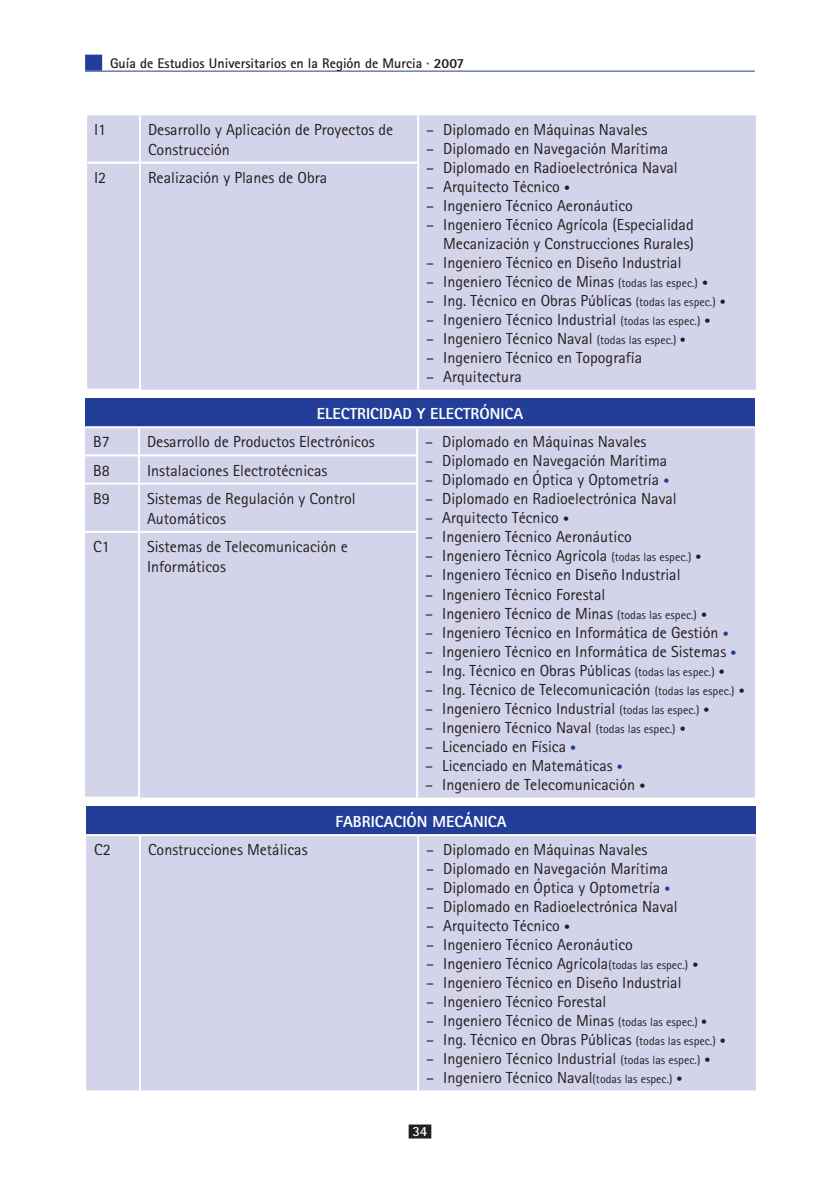
<style>
.page{position:relative;width:840px;height:1191px;background:#fff}
.page>*{position:absolute;margin:0;border:0;box-sizing:border-box;transform-origin:0 0}
.t1{font:16px/20px "Rotis Sans Serif";color:#231f20}
.t2{font:800 16px "Rotis Sans Serif";color:#fff}
.t3{font:700 14px "Rotis Sans Serif";color:#231f20}
.t4{font:700 14px "Rotis Sans Serif";color:#fff}
.s1{color:#233e98}
.s2{font-weight:800}
.s3{font-size:12px}
.s4{font-size:12px;color:#233e98}
</style>
<div class="page">
<div style="left:408px;top:1124px;width:23px;height:14px;background:#231f20"></div>
<div style="left:85px;top:55px;width:17px;height:16px;background:#233e98"></div>
<hr style="left:85px;top:71px;width:669px;height:1px;background:#233e98">
<div style="left:87px;top:115px;width:668px;height:275px;background:#d3d3ea"></div>
<hr style="left:417px;top:115px;width:2px;height:47px;background:#fff">
<hr style="left:140px;top:162px;width:279px;height:2px;background:#fff">
<hr style="left:417px;top:164px;width:2px;height:226px;background:#fff">
<hr style="left:139px;top:115px;width:2px;height:47px;background:#fff">
<hr style="left:85px;top:162px;width:55px;height:2px;background:#fff">
<hr style="left:139px;top:164px;width:2px;height:225px;background:#fff">
<hr style="left:85px;top:389px;width:56px;height:2px;background:#fff">
<div style="left:85px;top:399px;width:669px;height:28px;background:#233e98"></div>
<div style="left:85px;top:428px;width:669px;height:369px;background:#d3d3ea"></div>
<hr style="left:139px;top:426px;width:278px;height:2px;background:#fff">
<hr style="left:417px;top:426px;width:337px;height:2px;background:#fff">
<hr style="left:416px;top:428px;width:2px;height:26px;background:#fff">
<hr style="left:139px;top:454px;width:279px;height:2px;background:#fff">
<hr style="left:416px;top:456px;width:2px;height:26px;background:#fff">
<hr style="left:139px;top:482px;width:279px;height:2px;background:#fff">
<hr style="left:416px;top:484px;width:2px;height:47px;background:#fff">
<hr style="left:139px;top:531px;width:279px;height:2px;background:#fff">
<hr style="left:416px;top:533px;width:2px;height:264px;background:#fff">
<hr style="left:85px;top:426px;width:54px;height:2px;background:#fff">
<hr style="left:138px;top:428px;width:2px;height:26px;background:#fff">
<hr style="left:138px;top:456px;width:2px;height:26px;background:#fff">
<hr style="left:138px;top:484px;width:2px;height:47px;background:#fff">
<hr style="left:138px;top:533px;width:2px;height:263px;background:#fff">
<hr style="left:85px;top:454px;width:54px;height:2px;background:#fff">
<hr style="left:85px;top:482px;width:54px;height:2px;background:#fff">
<hr style="left:85px;top:531px;width:54px;height:2px;background:#fff">
<hr style="left:85px;top:796px;width:55px;height:2px;background:#fff">
<div style="left:86px;top:806px;width:669px;height:29px;background:#233e98"></div>
<div style="left:86px;top:836px;width:669px;height:254px;background:#d3d3ea"></div>
<hr style="left:140px;top:834px;width:278px;height:2px;background:#fff">
<hr style="left:418px;top:834px;width:337px;height:2px;background:#fff">
<hr style="left:417px;top:836px;width:2px;height:254px;background:#fff">
<hr style="left:86px;top:834px;width:54px;height:2px;background:#fff">
<hr style="left:139px;top:836px;width:2px;height:254px;background:#fff">
<p class="t3" style="left:110px;top:54px;width:355px">Guía de Estudios Universitarios en la Región de Murcia <span class="s1">·</span> <span class="s2">2007</span></p>
<p class="t1" style="left:94px;top:119px;width:14px">I1</p>
<p class="t1" style="left:148px;top:119px;width:246px">Desarrollo y Aplicación de Proyectos de<br>Construcción</p>
<p class="t1" style="left:426px;top:119px;width:223px">– Diplomado en Máquinas Navales</p>
<p class="t1" style="left:426px;top:138px;width:243px">– Diplomado en Navegación Marítima</p>
<p class="t1" style="left:426px;top:157px;width:253px">– Diplomado en Radioelectrónica Naval</p>
<p class="t1" style="left:426px;top:176px;width:145px">– Arquitecto Técnico <span class="s3">•</span></p>
<p class="t1" style="left:426px;top:195px;width:208px">– Ingeniero Técnico Aeronáutico</p>
<p class="t1" style="left:426px;top:215px;width:269px;line-height:19px;text-align:right">– Ingeniero Técnico Agrícola (Especialidad<br>Mecanización y Construcciones Rurales)</p>
<p class="t1" style="left:426px;top:252px;width:257px">– Ingeniero Técnico en Diseño Industrial</p>
<p class="t1" style="left:426px;top:271px;width:283px">– Ingeniero Técnico de Minas <span class="s3">(todas las espec.) •</span></p>
<p class="t1" style="left:426px;top:290px;width:301px">– Ing. Técnico en Obras Públicas <span class="s3">(todas las espec.) •</span></p>
<p class="t1" style="left:426px;top:309px;width:286px">– Ingeniero Técnico Industrial <span class="s3">(todas las espec.) •</span></p>
<p class="t1" style="left:426px;top:328px;width:261px">– Ingeniero Técnico Naval <span class="s3">(todas las espec.) •</span></p>
<p class="t1" style="left:426px;top:347px;width:217px">– Ingeniero Técnico en Topografía</p>
<p class="t1" style="left:426px;top:366px;width:97px">– Arquitectura</p>
<p class="t1" style="left:94px;top:167px;width:14px">I2</p>
<p class="t1" style="left:148px;top:167px;width:180px">Realización y Planes de Obra</p>
<p class="t2" style="left:316px;top:403px;width:208px">ELECTRICIDAD Y ELECTRÓNICA</p>
<p class="t1" style="left:93px;top:432px;width:18px">B7</p>
<p class="t1" style="left:147px;top:432px;width:229px">Desarrollo de Productos Electrónicos</p>
<p class="t1" style="left:425px;top:432px;width:223px">– Diplomado en Máquinas Navales</p>
<p class="t1" style="left:425px;top:451px;width:243px">– Diplomado en Navegación Marítima</p>
<p class="t1" style="left:425px;top:470px;width:245px">– Diplomado en Óptica y Optometría <span class="s4">•</span></p>
<p class="t1" style="left:425px;top:489px;width:253px">– Diplomado en Radioelectrónica Naval</p>
<p class="t1" style="left:425px;top:508px;width:145px">– Arquitecto Técnico <span class="s3">•</span></p>
<p class="t1" style="left:425px;top:527px;width:208px">– Ingeniero Técnico Aeronáutico</p>
<p class="t1" style="left:425px;top:546px;width:278px">– Ingeniero Técnico Agrícola <span class="s3">(todas las espec.) •</span></p>
<p class="t1" style="left:425px;top:565px;width:257px">– Ingeniero Técnico en Diseño Industrial</p>
<p class="t1" style="left:425px;top:584px;width:181px">– Ingeniero Técnico Forestal</p>
<p class="t1" style="left:425px;top:603px;width:283px">– Ingeniero Técnico de Minas <span class="s3">(todas las espec.) •</span></p>
<p class="t1" style="left:425px;top:622px;width:305px">– Ingeniero Técnico en Informática de Gestión <span class="s4">•</span></p>
<p class="t1" style="left:425px;top:641px;width:312px">– Ingeniero Técnico en Informática de Sistemas <span class="s4">•</span></p>
<p class="t1" style="left:425px;top:660px;width:301px">– Ing. Técnico en Obras Públicas <span class="s3">(todas las espec.) •</span></p>
<p class="t1" style="left:425px;top:679px;width:321px">– Ing. Técnico de Telecomunicación <span class="s3">(todas las espec.) •</span></p>
<p class="t1" style="left:425px;top:698px;width:286px">– Ingeniero Técnico Industrial <span class="s3">(todas las espec.) •</span></p>
<p class="t1" style="left:425px;top:717px;width:262px">– Ingeniero Técnico Naval <span class="s3">(todas las espec.) •</span></p>
<p class="t1" style="left:425px;top:736px;width:152px">– Licenciado en Física <span class="s4">•</span></p>
<p class="t1" style="left:425px;top:755px;width:199px">– Licenciado en Matemáticas <span class="s4">•</span></p>
<p class="t1" style="left:425px;top:774px;width:221px">– Ingeniero de Telecomunicación <span class="s3">•</span></p>
<p class="t1" style="left:93px;top:460px;width:18px">B8</p>
<p class="t1" style="left:147px;top:460px;width:182px">Instalaciones Electrotécnicas</p>
<p class="t1" style="left:93px;top:488px;width:18px">B9</p>
<p class="t1" style="left:147px;top:488px;width:210px">Sistemas de Regulación y Control<br>Automáticos</p>
<p class="t1" style="left:93px;top:536px;width:18px">C1</p>
<p class="t1" style="left:147px;top:536px;width:202px">Sistemas de Telecomunicación e<br>Informáticos</p>
<p class="t2" style="left:335px;top:811px;width:172px">FABRICACIÓN MECÁNICA</p>
<p class="t1" style="left:94px;top:839px;width:18px">C2</p>
<p class="t1" style="left:148px;top:839px;width:161px">Construcciones Metálicas</p>
<p class="t1" style="left:426px;top:839px;width:223px">– Diplomado en Máquinas Navales</p>
<p class="t1" style="left:426px;top:858px;width:243px">– Diplomado en Navegación Marítima</p>
<p class="t1" style="left:426px;top:877px;width:245px">– Diplomado en Óptica y Optometría <span class="s4">•</span></p>
<p class="t1" style="left:426px;top:896px;width:253px">– Diplomado en Radioelectrónica Naval</p>
<p class="t1" style="left:426px;top:915px;width:145px">– Arquitecto Técnico <span class="s3">•</span></p>
<p class="t1" style="left:426px;top:934px;width:208px">– Ingeniero Técnico Aeronáutico</p>
<p class="t1" style="left:426px;top:953px;width:273px">– Ingeniero Técnico Agrícola<span class="s3">(todas las espec.) •</span></p>
<p class="t1" style="left:426px;top:972px;width:257px">– Ingeniero Técnico en Diseño Industrial</p>
<p class="t1" style="left:426px;top:991px;width:181px">– Ingeniero Técnico Forestal</p>
<p class="t1" style="left:426px;top:1010px;width:282px">– Ingeniero Técnico de Minas <span class="s3">(todas las espec.) •</span></p>
<p class="t1" style="left:426px;top:1029px;width:301px">– Ing. Técnico en Obras Públicas <span class="s3">(todas las espec.) •</span></p>
<p class="t1" style="left:426px;top:1048px;width:286px">– Ingeniero Técnico Industrial <span class="s3">(todas las espec.) •</span></p>
<p class="t1" style="left:426px;top:1067px;width:258px">– Ingeniero Técnico Naval<span class="s3">(todas las espec.) •</span></p>
<p class="t4" style="left:412px;top:1122px;width:17px">34</p>
</div>
